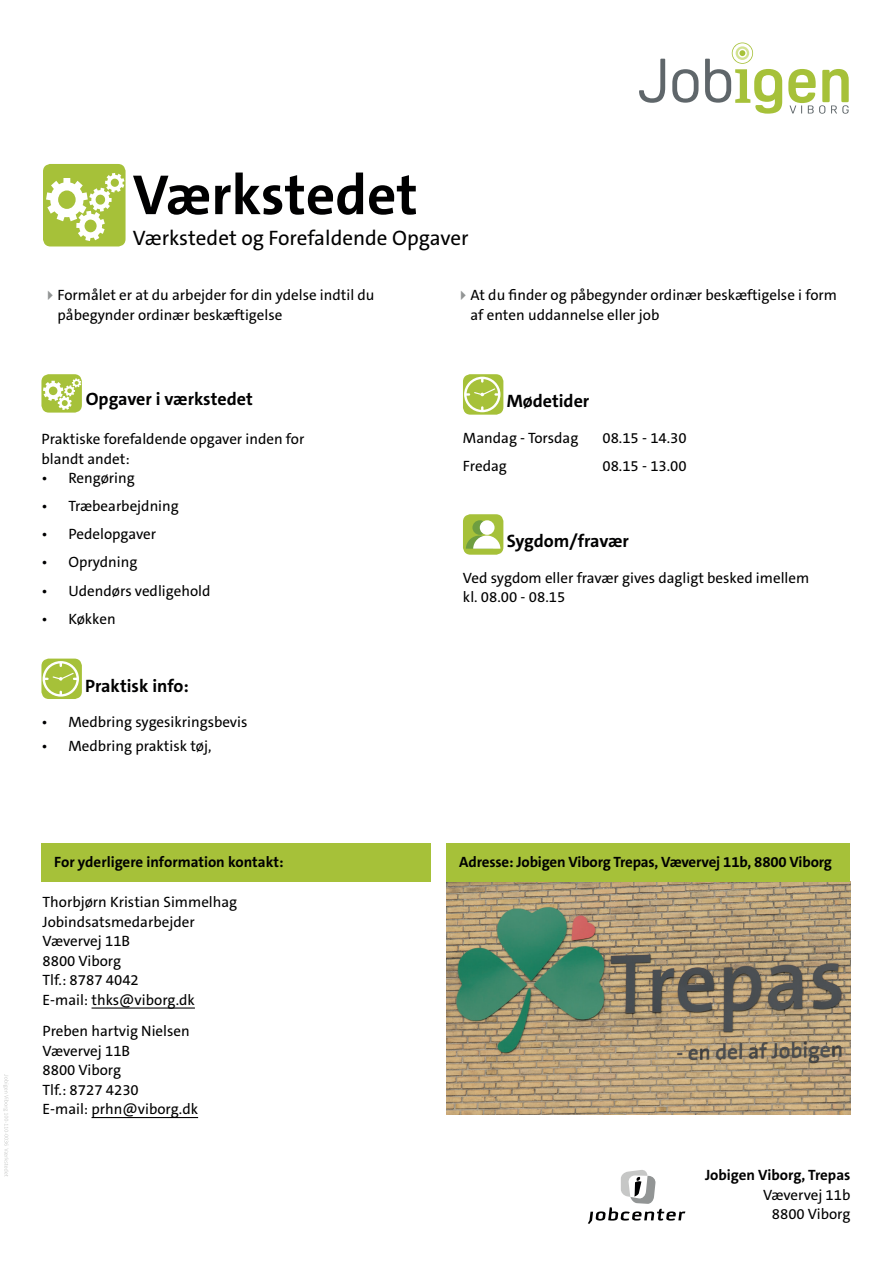
<style>
.page{position:relative;width:893px;height:1263px;background:#fff}
.page>*{position:absolute;margin:0;border:0;box-sizing:border-box;transform-origin:0 0}
.t1{font:700 57px "The Sans C5";color:#000001}
.t2{font:21px "The Sans C5";color:#000001}
.t3{font:700 18px "The Sans C5";color:#000001}
.t4{font:15px/19.5px "The Sans C5";color:#000001}
.t5{font:700 15px "The Sans C5";letter-spacing:-.01em;color:#000001}
.s1{color:#929595}
</style>
<div class="page">
<div style="left:43px;top:164px;width:83px;height:82px;background:#a6c139;border-radius:8px"></div>
<svg style="left:639px;top:59px;width:26px;height:44px"></svg>
<svg style="left:672px;top:69px;width:26px;height:34px"></svg>
<svg style="left:788px;top:69px;width:61px;height:45px"></svg>
<svg style="left:705px;top:43px;width:77px;height:71px"></svg>
<svg style="left:588px;top:1170px;width:97px;height:54px"></svg>
<svg style="left:3px;top:1074px;width:6px;height:103px"></svg>
<div style="left:41px;top:374px;width:41px;height:39px;background:#a6c139;border-radius:8px"></div>
<svg style="left:43px;top:378px;width:38px;height:32px"></svg>
<div style="left:41px;top:659px;width:41px;height:40px;background:#a6c139;border-radius:8px"></div>
<svg style="left:43px;top:661px;width:36px;height:36px"></svg>
<div style="left:463px;top:374px;width:40px;height:41px;background:#a6c139;border-radius:8px"></div>
<svg style="left:464px;top:377px;width:36px;height:35px"></svg>
<div style="left:463px;top:514px;width:40px;height:41px;background:#a6c139;border-radius:8px"></div>
<svg style="left:472px;top:520px;width:15px;height:15px"></svg>
<div style="left:480px;top:520px;width:15px;height:15px;background:#fff;border-radius:50%"></div>
<svg style="left:466px;top:535px;width:34px;height:14px"></svg>
<svg style="left:46px;top:173px;width:78px;height:68px"></svg>
<img style="left:446px;top:881px;width:404px;height:233px">
<div style="left:446px;top:843px;width:404px;height:38px;background:#a6c139"></div>
<div style="left:41px;top:843px;width:390px;height:38px;background:#a6c139"></div>
<hr style="left:92px;top:1007px;width:103px;height:1px;background:#000001">
<hr style="left:92px;top:1117px;width:106px;height:1px;background:#000001">
<h1 class="t1" style="left:133px;top:158px;width:286px">Værkstedet</h1>
<h2 class="t2" style="left:133px;top:224px;width:337px">Værkstedet og Forefaldende Opgaver</h2>
<p class="t4" style="left:58px;top:286px;width:318px;text-indent:-15px"><span class="s1">✔</span> Formålet er at du arbejder for din ydelse indtil du påbegynder ordinær beskæftigelse</p>
<p class="t4" style="left:470px;top:286px;width:368px;text-indent:-15px"><span class="s1">✔</span> At du nder og påbegynder ordinær beskæftigelse i form af enten uddannelse eller job</p>
<p class="t3" style="left:86px;top:388px;width:169px">Opgaver i værkstedet</p>
<p class="t4" style="left:41px;top:430px;width:264px">Praktiske forefaldende opgaver inden for blandt andet:</p>
<p class="t4" style="left:41px;top:469px;width:95px">• Rengøring</p>
<p class="t4" style="left:41px;top:497px;width:139px">• Træbearbejdning</p>
<p class="t4" style="left:41px;top:525px;width:116px">• Pedelopgaver</p>
<p class="t4" style="left:41px;top:553px;width:97px">• Oprydning</p>
<p class="t4" style="left:41px;top:581px;width:170px">• Udendørs vedligehold</p>
<p class="t4" style="left:41px;top:609px;width:76px">• Køkken</p>
<p class="t3" style="left:85px;top:674px;width:105px">Praktisk info:</p>
<p class="t4" style="left:41px;top:712px;width:208px">• Medbring sygesikringsbevis</p>
<p class="t4" style="left:41px;top:736px;width:172px">• Medbring praktisk tøj,</p>
<p class="t3" style="left:507px;top:389px;width:84px">Mødetider</p>
<p class="t4" style="left:463px;top:428px;width:117px">Mandag - Torsdag</p>
<p class="t4" style="left:602px;top:428px;width:86px">08.15 - 14.30</p>
<p class="t4" style="left:463px;top:456px;width:45px">Fredag</p>
<p class="t4" style="left:602px;top:456px;width:86px">08.15 - 13.00</p>
<p class="t3" style="left:507px;top:529px;width:124px">Sygdom/fravær</p>
<p class="t4" style="left:463px;top:568px;width:348px">Ved sygdom eller fravær gives dagligt besked imellem kl. 08.00 - 08.15</p>
<p class="t5" style="left:54px;top:852px;width:231px">For yderligere information kontakt:</p>
<p class="t5" style="left:459px;top:852px;width:374px">Adresse: Jobigen Viborg Trepas, Vævervej 11b, 8800 Viborg</p>
<p class="t4" style="left:43px;top:893px;width:196px">Thorbjørn Kristian Simmelhag<br>Jobindsatsmedarbejder<br>Vævervej 11B<br>8800 Viborg<br>Tlf.: 8787 4042<br>E-mail: thks@viborg.dk</p>
<p class="t4" style="left:43px;top:1022px;width:157px">Preben hartvig Nielsen<br>Vævervej 11B<br>8800 Viborg<br>Tlf.: 8727 4230<br>E-mail: prhn@viborg.dk</p>
<p class="t5" style="left:705px;top:1165px;width:147px">Jobigen Viborg, Trepas</p>
<p class="t4" style="left:763px;top:1185px;width:89px;text-align:center">Vævervej 11b<br>8800 Viborg</p>
</div>
